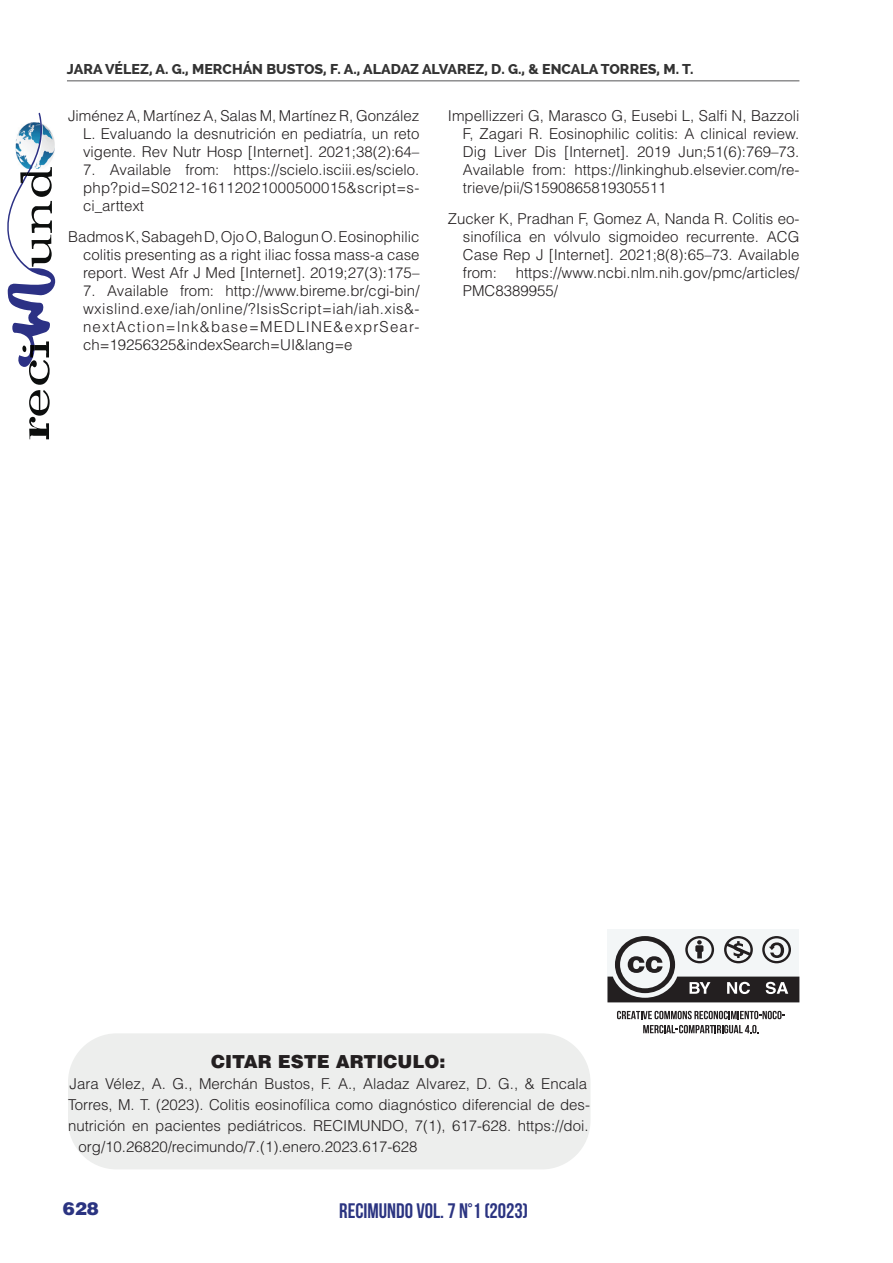
<style>
.page{position:relative;width:893px;height:1263px;background:#fff}
.page>*{position:absolute;margin:0;border:0;box-sizing:border-box;transform-origin:0 0}
.t1{font:700 21px "Bebas Neue";color:#2b3481}
.t2{font:900 18px "Helvetica LT Std";color:#231f20}
.t3{font:900 18px "Helvetica LT Std";color:#2b3481}
.t4{font:300 15px/18px "Helvetica LT Std";color:#231f20;text-align:justify}
.t5{font:800 14.25px "Raleway";color:#333}
</style>
<div class="page">
<hr style="left:67px;top:80px;width:732px;height:1px;background:#545557">
<svg style="left:7px;top:113px;width:48px;height:326px"></svg>
<svg style="left:617px;top:1011px;width:168px;height:8px"></svg>
<svg style="left:643px;top:1025px;width:116px;height:8px"></svg>
<div style="left:607px;top:929px;width:192px;height:73px;background:#f3f6f7"></div>
<svg style="left:607px;top:936px;width:192px;height:66px"></svg>
<div style="left:68px;top:1033px;width:522px;height:136px;background:#edeeed;border-radius:49px"></div>
<p class="t5" style="left:67px;top:61px;width:628px">JARA VÉLEZ, A. G., MERCHÁN BUSTOS, F. A., ALADAZ ALVAREZ, D. G., &amp; ENCALA TORRES, M. T.</p>
<p class="t4" style="left:83px;top:107px;width:338px;text-indent:-15px">Jiménez A, Martínez A, Salas M, Martínez R, González L. Evaluando la desnutrición en pediatría, un reto vigente. Rev Nutr Hosp [Internet]. 2021;38(2):64–</p>
<p class="t4" style="left:83px;top:161px;width:338px">7. Available from: https://scielo.isciii.es/scielo. php?pid=S0212-16112021000500015&amp;script=s&shy;ci_arttext</p>
<p class="t4" style="left:83px;top:228px;width:338px;text-indent:-15px">Badmos K, Sabageh D, Ojo O, Balogun O. Eosinophilic colitis presenting as a right iliac fossa mass-a case report. West Afr J Med [Internet]. 2019;27(3):175–</p>
<p class="t4" style="left:83px;top:282px;width:338px">7. Available from: http://www.bireme.br/cgi-bin/ wxislind.exe/iah/online/?IsisScript=iah/iah.xis&amp;- nextAction=lnk&amp;base=MEDLINE&amp;exprSear&shy;ch=19256325&amp;indexSearch=UI&amp;lang=e</p>
<p class="t4" style="left:463px;top:107px;width:338px;text-indent:-15px">Impellizzeri G, Marasco G, Eusebi L, Salfi N, Bazzoli F, Zagari R. Eosinophilic colitis: A clinical review.<br>Dig Liver Dis [Internet]. 2019 Jun;51(6):769–73.<br>Available from: https://linkinghub.elsevier.com/re&shy;trieve/pii/S1590865819305511</p>
<p class="t4" style="left:463px;top:210px;width:338px;text-indent:-15px">Zucker K, Pradhan F, Gomez A, Nanda R. Colitis eo&shy;sinofílica en vólvulo sigmoideo recurrente. ACG Case Rep J [Internet]. 2021;8(8):65–73. Available from:</p>
<p class="t4" style="left:463px;top:264px;width:338px;text-indent:53px">https://www.ncbi.nlm.nih.gov/pmc/articles/<br>PMC8389955/</p>
<p class="t2" style="left:211px;top:1050px;width:236px">CITAR ESTE ARTICULO:</p>
<p class="t4" style="left:70px;top:1074px;width:519px">Jara Vélez, A. G., Merchán Bustos, F. A., Aladaz Alvarez, D. G., &amp; Encala</p>
<p class="t4" style="left:68px;top:1095px;width:524px">Torres, M. T. (2023). Colitis eosinofílica como diagnóstico diferencial de des-</p>
<p class="t4" style="left:68px;top:1116px;width:522px">nutrición en pacientes pediátricos. RECIMUNDO, 7(1), 617-628. https://doi.</p>
<p class="t4" style="left:79px;top:1137px;width:340px">org/10.26820/recimundo/7.(1).enero.2023.617-628</p>
<p class="t3" style="left:63px;top:1197px;width:38px">628</p>
<h1 class="t1" style="left:339px;top:1199px;width:190px">RECIMUNDO VOL. 7 N°1 (2023)</h1>
</div>
